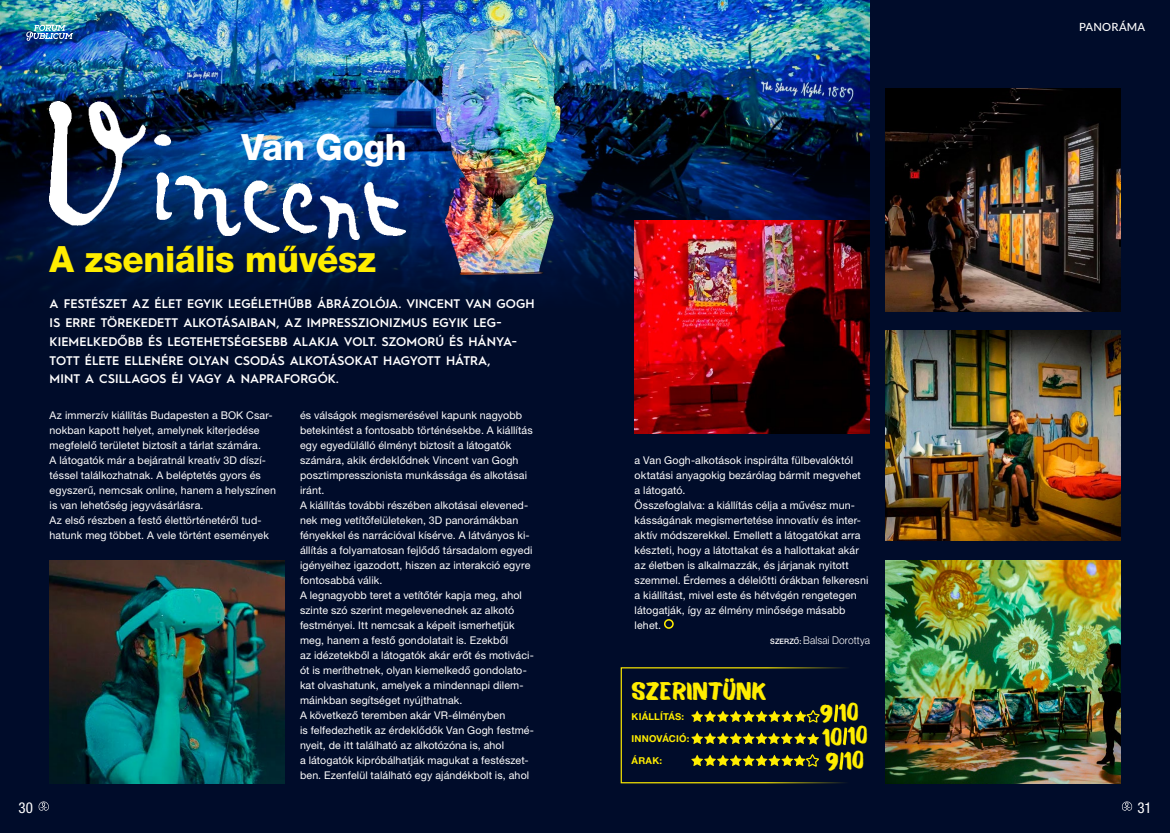
<style>
.page{position:relative;width:1170px;height:833px;background:#fff}
.page>*{position:absolute;margin:0;border:0;box-sizing:border-box;transform-origin:0 0}
.t1{font:800 36.25px "Helvetica Neue LT Pro";letter-spacing:-.01em;color:#ffed00;scale:.96 1}
.t2{font:800 36.25px "Helvetica Neue LT Pro";letter-spacing:-.005em;color:#fff;scale:.96 1}
.t3{font:24.38px/24px "Balmy";letter-spacing:-.005em;color:#ffed00}
.t4{font:condensed 15px "Helvetica Neue LT Pro";color:#fff}
.t5{font:600 12.5px/18.8px "Hurme Geometric Sans 1";letter-spacing:.005em;color:#fff}
.t6{font:500 11.25px "Lato";letter-spacing:.015em;color:#fff}
.t7{font:10.62px/15px "Helvetica Neue LT Pro";letter-spacing:.01em;color:#fff}
.t8{font:300 10.62px "Helvetica Neue LT Pro";letter-spacing:.01em;color:#fff;scale:.95 1}
.t9{font:700 9.5px "Helvetica Neue LT Pro";letter-spacing:.02em;color:#ffed00}
.s1{font-weight:500;font-size:7.5px}
</style>
<div class="page">
<div style="left:0;top:0;width:1169px;height:833px;background:#000c2a"></div>
<img style="left:0;top:0;width:869px;height:299px">
<img style="left:634px;top:221px;width:235px;height:213px">
<img style="left:885px;top:560px;width:235px;height:223px">
<img style="left:885px;top:330px;width:235px;height:210px">
<img style="left:885px;top:89px;width:235px;height:223px">
<img style="left:50px;top:560px;width:235px;height:223px">
<img style="left:419px;top:0;width:157px;height:299px">
<svg style="left:1121px;top:801px;width:12px;height:10px"></svg>
<svg style="left:38px;top:801px;width:11px;height:10px"></svg>
<svg style="left:26px;top:25px;width:47px;height:16px"></svg>
<svg style="left:664px;top:619px;width:9px;height:10px"></svg>
<div style="left:620px;top:667px;width:247px;height:116px;border:1px solid #ffed00"></div>
<svg style="left:833px;top:704px;width:14px;height:41px"></svg>
<svg style="left:839px;top:752px;width:4px;height:18px"></svg>
<svg style="left:691px;top:754px;width:128px;height:13px"></svg>
<svg style="left:691px;top:710px;width:129px;height:34px"></svg>
<img style="left:50px;top:101px;width:355px;height:138px">
<h1 class="t2" style="left:241px;top:125px;width:174px">Van Gogh</h1>
<h1 class="t1" style="left:50px;top:237px;width:341px">A zseniális művész</h1>
<p class="t5" style="left:50px;top:294px;width:486px">A FESTÉSZET AZ ÉLET EGYIK LEGÉLETHŰBB ÁBRÁZOLÓJA. VINCENT VAN GOGH IS ERRE TÖREKEDETT ALKOTÁSAIBAN, AZ IMPRESSZIONIZMUS EGYIK LEG-KIEMELKEDŐBB ÉS LEGTEHETSÉGESEBB ALAKJA VOLT. SZOMORÚ ÉS HÁNYA-TOTT ÉLETE ELLENÉRE OLYAN CSODÁS ALKOTÁSOKAT HAGYOTT HÁTRA,<br>MINT A CSILLAGOS ÉJ VAGY A NAPRAFORGÓK.</p>
<p class="t7" style="left:50px;top:407px;width:228px">Az immerzív kiállítás Budapesten a BOK Csar&shy;nokban kapott helyet, amelynek kiterjedése megfelelő területet biztosít a tárlat számára.<br>A látogatók már a bejáratnál kreatív 3D díszí&shy;téssel találkozhatnak. A beléptetés gyors és egyszerű, nemcsak online, hanem a helyszínen is van lehetőség jegyvásárlásra.<br>Az első részben a festő élettörténetéről tud&shy;hatunk meg többet. A vele történt események</p>
<p class="t7" style="left:300px;top:407px;width:235px">és válságok megismerésével kapunk nagyobb betekintést a fontosabb történésekbe. A kiállítás egy egyedülálló élményt biztosít a látogatók számára, akik érdeklődnek Vincent van Gogh posztimpresszionista munkássága és alkotásai iránt.<br>A kiállítás további részében alkotásai elevened&shy;nek meg vetítőfelületeken, 3D panorámákban fényekkel és narrációval kísérve. A látványos ki&shy;állítás a folyamatosan fejlődő társadalom egyedi igényeihez igazodott, hiszen az interakció egyre fontosabbá válik.<br>A legnagyobb teret a vetítőtér kapja meg, ahol szinte szó szerint megelevenednek az alkotó festményei. Itt nemcsak a képeit ismerhetjük meg, hanem a festő gondolatait is. Ezekből<br>az idézetekből a látogatók akár erőt és motiváci&shy;ót is meríthetnek, olyan kiemelkedő gondolato&shy;kat olvashatunk, amelyek a mindennapi dilem&shy;máinkban segítséget nyújthatnak.<br>A következő teremben akár VR-élményben<br>is felfedezhetik az érdeklődők Van Gogh festmé&shy;nyeit, de itt található az alkotózóna is, ahol<br>a látogatók kipróbálhatják magukat a festészet&shy;ben. Ezenfelül található egy ajándékbolt is, ahol</p>
<p class="t7" style="left:634px;top:452px;width:220px">a Van Gogh-alkotások inspirálta fülbevalóktól</p>
<p class="t7" style="left:634px;top:467px;width:228px">oktatási anyagokig bezárólag bármit megvehet</p>
<p class="t7" style="left:634px;top:482px;width:52px">a látogató.</p>
<p class="t7" style="left:634px;top:497px;width:222px">Összefoglalva: a kiállítás célja a művész mun-</p>
<p class="t7" style="left:634px;top:512px;width:228px">kásságának megismertetése innovatív és inter-</p>
<p class="t7" style="left:634px;top:527px;width:227px">aktív módszerekkel. Emellett a látogatókat arra</p>
<p class="t7" style="left:634px;top:542px;width:226px">készteti, hogy a látottakat és a hallottakat akár</p>
<p class="t7" style="left:634px;top:557px;width:216px">az életben is alkalmazzák, és járjanak nyitott</p>
<p class="t7" style="left:634px;top:572px;width:235px">szemmel. Érdemes a délelőtti órákban felkeresni</p>
<p class="t7" style="left:634px;top:587px;width:224px">a kiállítást, mivel este és hétvégén rengetegen</p>
<p class="t7" style="left:634px;top:602px;width:212px">látogatják, így az élmény minősége másabb</p>
<p class="t7" style="left:634px;top:617px;width:28px">lehet.</p>
<p class="t8" style="left:770px;top:633px;width:106px"><span class="s1">SZERZŐ:</span> Balsai Dorottya</p>
<h2 class="t3" style="left:631px;top:681px;width:136px">SZERINTÜNK</h2>
<p class="t9" style="left:631px;top:711px;width:54px">KIÁLLÍTÁS:</p>
<p class="t9" style="left:631px;top:733px;width:59px">INNOVÁCIÓ:</p>
<p class="t9" style="left:631px;top:755px;width:32px">ÁRAK:</p>
<h2 class="t3" style="left:819px;top:704px;width:47px;rotate:-4deg">910<br>10 10<br>910</h2>
<p class="t6" style="left:1079px;top:19px;width:67px">PANORÁMA</p>
<h3 class="t4" style="left:19px;top:798px;width:16px">30</h3>
<h3 class="t4" style="left:1137px;top:798px;width:16px">31</h3>
</div>
